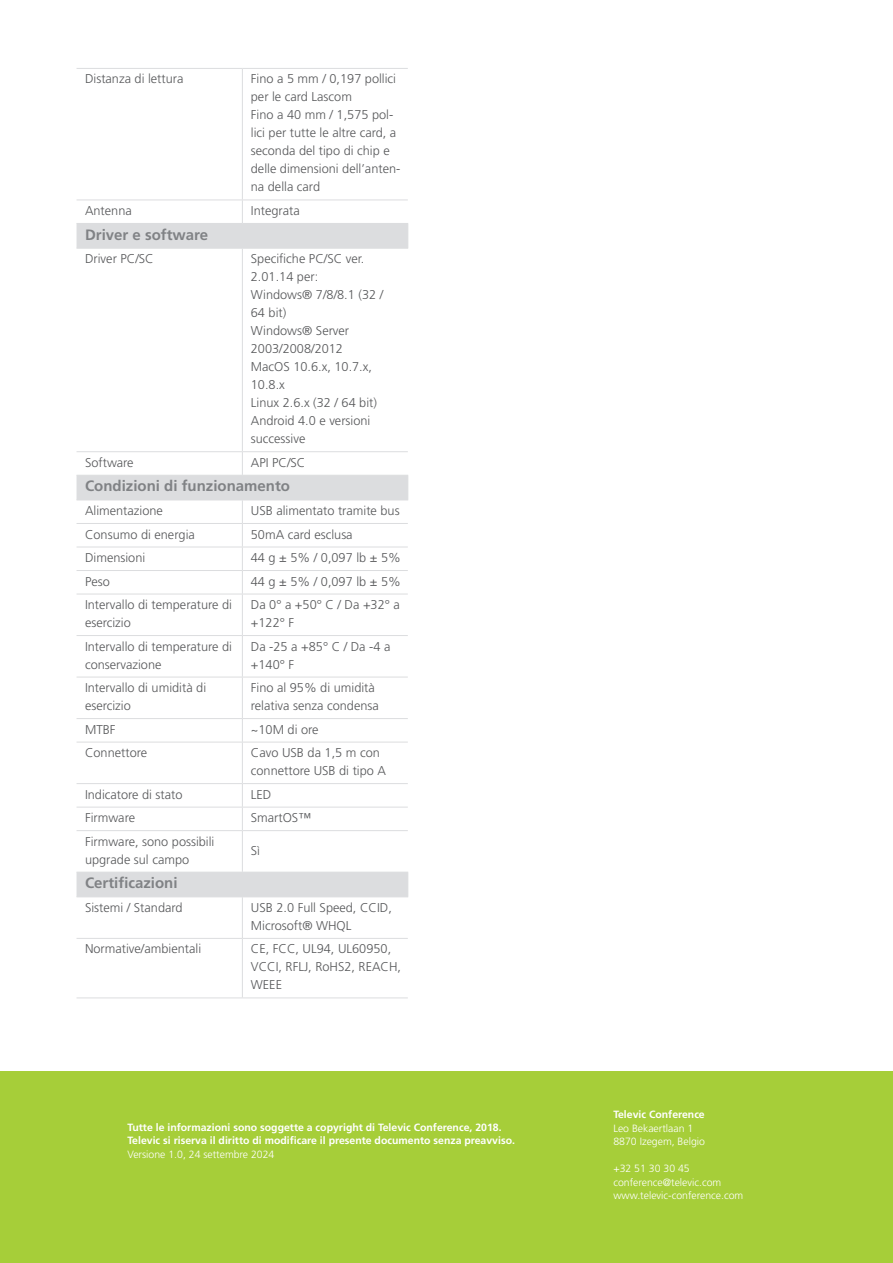
<style>
.page{position:relative;width:893px;height:1263px;background:#fff}
.page>*{position:absolute;margin:0;border:0;box-sizing:border-box;transform-origin:0 0}
.t1{font:700 15px "Frutiger LT Std";color:#808285}
.t2{font:300 12.75px/18px "Frutiger LT Std";color:#57585a}
.t3{font:700 10.5px/13.5px "Frutiger LT Std";color:#fff}
.t4{font:300 10.5px/13.5px "Frutiger LT Std";color:#fff}
</style>
<div class="page">
<div style="left:0;top:1071px;width:893px;height:192px;background:#a6ce39"></div>
<svg style="left:77px;top:224px;width:331px;height:672px"></svg>
<svg style="left:407px;top:224px;width:1px;height:24px"></svg>
<svg style="left:407px;top:476px;width:1px;height:24px"></svg>
<svg style="left:407px;top:873px;width:1px;height:23px"></svg>
<hr style="left:242px;top:69px;width:1px;height:131px;background:#dcdddf">
<svg style="left:242px;top:201px;width:1px;height:22px"></svg>
<hr style="left:242px;top:249px;width:1px;height:202px;background:#dcdddf">
<svg style="left:242px;top:452px;width:1px;height:23px"></svg>
<svg style="left:242px;top:501px;width:1px;height:93px"></svg>
<hr style="left:242px;top:594px;width:1px;height:41px;background:#dcdddf">
<hr style="left:242px;top:636px;width:1px;height:41px;background:#dcdddf">
<hr style="left:242px;top:677px;width:1px;height:41px;background:#dcdddf">
<svg style="left:242px;top:719px;width:1px;height:23px"></svg>
<hr style="left:242px;top:742px;width:1px;height:41px;background:#dcdddf">
<svg style="left:242px;top:784px;width:1px;height:46px"></svg>
<hr style="left:242px;top:831px;width:1px;height:41px;background:#dcdddf">
<hr style="left:242px;top:897px;width:1px;height:41px;background:#dcdddf">
<hr style="left:242px;top:939px;width:1px;height:58px;background:#dcdddf">
<hr style="left:77px;top:223px;width:165px;height:1px;background:#dcdddf">
<hr style="left:242px;top:223px;width:166px;height:1px;background:#dcdddf">
<hr style="left:77px;top:248px;width:165px;height:1px;background:#dcdddf">
<hr style="left:242px;top:248px;width:166px;height:1px;background:#dcdddf">
<hr style="left:77px;top:475px;width:165px;height:1px;background:#dcdddf">
<hr style="left:242px;top:475px;width:166px;height:1px;background:#dcdddf">
<hr style="left:77px;top:523px;width:165px;height:1px;background:#dcdddf">
<hr style="left:242px;top:523px;width:166px;height:1px;background:#dcdddf">
<hr style="left:77px;top:547px;width:165px;height:1px;background:#dcdddf">
<hr style="left:242px;top:547px;width:166px;height:1px;background:#dcdddf">
<hr style="left:77px;top:570px;width:165px;height:1px;background:#dcdddf">
<hr style="left:242px;top:570px;width:166px;height:1px;background:#dcdddf">
<hr style="left:77px;top:594px;width:165px;height:1px;background:#dcdddf">
<hr style="left:242px;top:594px;width:166px;height:1px;background:#dcdddf">
<hr style="left:77px;top:635px;width:165px;height:1px;background:#dcdddf">
<hr style="left:242px;top:635px;width:166px;height:1px;background:#dcdddf">
<hr style="left:77px;top:677px;width:165px;height:1px;background:#dcdddf">
<hr style="left:242px;top:677px;width:166px;height:1px;background:#dcdddf">
<hr style="left:77px;top:718px;width:165px;height:1px;background:#dcdddf">
<hr style="left:242px;top:718px;width:166px;height:1px;background:#dcdddf">
<hr style="left:77px;top:742px;width:165px;height:1px;background:#dcdddf">
<hr style="left:242px;top:742px;width:166px;height:1px;background:#dcdddf">
<hr style="left:77px;top:783px;width:165px;height:1px;background:#dcdddf">
<hr style="left:242px;top:783px;width:166px;height:1px;background:#dcdddf">
<hr style="left:77px;top:807px;width:165px;height:1px;background:#dcdddf">
<hr style="left:242px;top:807px;width:166px;height:1px;background:#dcdddf">
<hr style="left:77px;top:830px;width:165px;height:1px;background:#dcdddf">
<hr style="left:242px;top:830px;width:166px;height:1px;background:#dcdddf">
<hr style="left:77px;top:872px;width:165px;height:1px;background:#dcdddf">
<hr style="left:242px;top:872px;width:166px;height:1px;background:#dcdddf">
<hr style="left:77px;top:938px;width:165px;height:1px;background:#dcdddf">
<hr style="left:242px;top:938px;width:166px;height:1px;background:#dcdddf">
<hr style="left:77px;top:997px;width:165px;height:1px;background:#dcdddf">
<hr style="left:242px;top:997px;width:166px;height:1px;background:#dcdddf">
<hr style="left:77px;top:451px;width:165px;height:1px;background:#dcdddf">
<hr style="left:242px;top:451px;width:166px;height:1px;background:#dcdddf">
<hr style="left:77px;top:68px;width:165px;height:1px;background:#dcdddf">
<hr style="left:242px;top:68px;width:166px;height:1px;background:#dcdddf">
<hr style="left:77px;top:200px;width:165px;height:1px;background:#dcdddf">
<hr style="left:242px;top:200px;width:166px;height:1px;background:#dcdddf">
<hr style="left:77px;top:500px;width:165px;height:1px;background:#dcdddf">
<hr style="left:242px;top:500px;width:166px;height:1px;background:#dcdddf">
<hr style="left:77px;top:896px;width:165px;height:1px;background:#dcdddf">
<hr style="left:242px;top:896px;width:166px;height:1px;background:#dcdddf">
<p class="t2" style="left:85px;top:70px;width:100px">Distanza di lettura</p>
<p class="t2" style="left:251px;top:70px;width:151px">Fino a 5 mm / 0,197 pollici per le card Lascom<br>Fino a 40 mm / 1,575 pol&shy;lici per tutte le altre card, a seconda del tipo di chip e delle dimensioni dell’anten&shy;na della card</p>
<p class="t2" style="left:85px;top:202px;width:48px">Antenna</p>
<p class="t2" style="left:251px;top:202px;width:50px">Integrata</p>
<p class="t1" style="left:85px;top:226px;width:125px">Driver e software</p>
<p class="t2" style="left:85px;top:250px;width:70px">Driver PC/SC</p>
<p class="t2" style="left:251px;top:250px;width:134px">Specifiche PC/SC ver.<br>2.01.14 per:<br>Windows® 7/8/8.1 (32 /<br>64 bit)<br>Windows® Server<br>2003/2008/2012<br>MacOS 10.6.x, 10.7.x,<br>10.8.x<br>Linux 2.6.x (32 / 64 bit)<br>Android 4.0 e versioni successive</p>
<p class="t2" style="left:85px;top:453px;width:50px">Software</p>
<p class="t2" style="left:251px;top:453px;width:56px">API PC/SC</p>
<p class="t1" style="left:85px;top:477px;width:207px">Condizioni di funzionamento</p>
<p class="t2" style="left:85px;top:502px;width:79px">Alimentazione</p>
<p class="t2" style="left:251px;top:502px;width:150px">USB alimentato tramite bus</p>
<p class="t2" style="left:85px;top:525px;width:111px">Consumo di energia</p>
<p class="t2" style="left:251px;top:525px;width:103px">50mA card esclusa</p>
<p class="t2" style="left:85px;top:549px;width:62px">Dimensioni</p>
<p class="t2" style="left:251px;top:549px;width:151px">44 g ± 5% / 0,097 lb ± 5%</p>
<p class="t2" style="left:85px;top:572px;width:26px">Peso</p>
<p class="t2" style="left:251px;top:572px;width:151px">44 g ± 5% / 0,097 lb ± 5%</p>
<p class="t2" style="left:85px;top:596px;width:149px">Intervallo di temperature di esercizio</p>
<p class="t2" style="left:251px;top:596px;width:150px">Da 0° a +50° C / Da +32° a +122° F</p>
<p class="t2" style="left:85px;top:637px;width:149px">Intervallo di temperature di conservazione</p>
<p class="t2" style="left:251px;top:637px;width:141px">Da -25 a +85° C / Da -4 a +140° F</p>
<p class="t2" style="left:85px;top:679px;width:123px">Intervallo di umidità di esercizio</p>
<p class="t2" style="left:251px;top:679px;width:129px">Fino al 95% di umidità relativa senza condensa</p>
<p class="t2" style="left:85px;top:720px;width:32px">MTBF</p>
<p class="t2" style="left:251px;top:720px;width:69px">~10M di ore</p>
<p class="t2" style="left:85px;top:744px;width:64px">Connettore</p>
<p class="t2" style="left:251px;top:744px;width:137px">Cavo USB da 1,5 m con connettore USB di tipo A</p>
<p class="t2" style="left:85px;top:785px;width:99px">Indicatore di stato</p>
<p class="t2" style="left:251px;top:785px;width:22px">LED</p>
<p class="t2" style="left:85px;top:809px;width:52px">Firmware</p>
<p class="t2" style="left:251px;top:809px;width:62px">SmartOS™</p>
<p class="t2" style="left:85px;top:832px;width:131px">Firmware, sono possibili upgrade sul campo</p>
<p class="t2" style="left:251px;top:841px;width:11px">Sì</p>
<p class="t1" style="left:85px;top:874px;width:94px">Certificazioni</p>
<p class="t2" style="left:85px;top:899px;width:99px">Sistemi / Standard</p>
<p class="t2" style="left:251px;top:899px;width:143px">USB 2.0 Full Speed, CCID,<br>Microsoft® WHQL</p>
<p class="t2" style="left:85px;top:940px;width:118px">Normative/ambientali</p>
<p class="t2" style="left:251px;top:940px;width:152px">CE, FCC, UL94, UL60950,<br>VCCI, RFLJ, RoHS2, REACH,<br>WEEE</p>
<p class="t3" style="left:128px;top:1120px;width:389px">Tutte le informazioni sono soggette a copyright di Televic Conference, 2018.<br>Televic si riserva il diritto di modificare il presente documento senza preavviso.</p>
<p class="t4" style="left:128px;top:1147px;width:148px">Versione 1.0, 24 settembre 2024</p>
<p class="t3" style="left:613px;top:1108px;width:93px">Televic Conference</p>
<p class="t4" style="left:613px;top:1121px;width:93px">Leo Bekaertlaan 1<br>8870 Izegem, Belgio</p>
<p class="t4" style="left:613px;top:1162px;width:131px">+32 51 30 30 45 conference@televic.com www.televic-conference.com</p>
</div>
